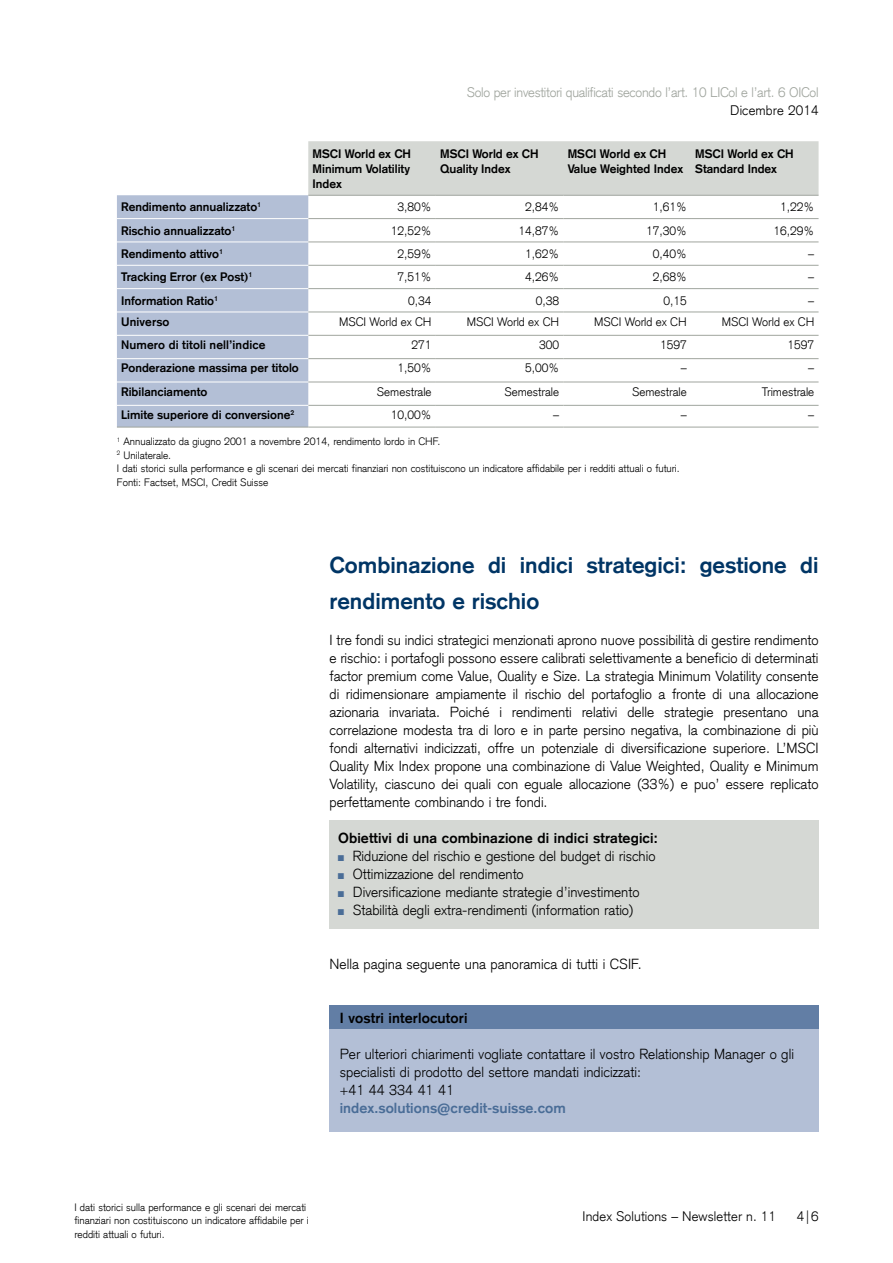
<style>
.page{position:relative;width:893px;height:1263px;background:#fff}
.page>*{position:absolute;margin:0;border:0;box-sizing:border-box;transform-origin:0 0}
.t1{font:700 22.5px/36px "Credit Suisse Type";color:#003565}
.t2{font:300 14.25px/18px "Credit Suisse Type";color:#000}
.t3{font:700 14.25px "Credit Suisse Type";letter-spacing:.01em;color:#000}
.t4{font:700 14.25px "Credit Suisse Type";letter-spacing:.005em;color:#4a6d97}
.t5{font:300 13.5px "Credit Suisse Type";letter-spacing:-.02em;color:#a0a59e}
.t6{font:300 13.5px "Credit Suisse Type";letter-spacing:.01em;color:#000}
.t7{font:700 12px/15px "Credit Suisse Type";color:#000}
.t8{font:300 12px "Credit Suisse Type";color:#000}
.t9{font:300 10.5px/13.5px "Credit Suisse Type";color:#000}
</style>
<div class="page">
<svg style="left:117px;top:141px;width:702px;height:286px"></svg>
<hr style="left:308px;top:195px;width:128px;height:1px;background:#a0a59e">
<hr style="left:436px;top:195px;width:127px;height:1px;background:#a0a59e">
<hr style="left:563px;top:195px;width:128px;height:1px;background:#a0a59e">
<hr style="left:691px;top:195px;width:128px;height:1px;background:#a0a59e">
<hr style="left:308px;top:218px;width:128px;height:1px;background:#a0a59e">
<hr style="left:436px;top:218px;width:127px;height:1px;background:#a0a59e">
<hr style="left:563px;top:218px;width:128px;height:1px;background:#a0a59e">
<hr style="left:691px;top:218px;width:128px;height:1px;background:#a0a59e">
<hr style="left:308px;top:242px;width:128px;height:1px;background:#a0a59e">
<hr style="left:436px;top:242px;width:127px;height:1px;background:#a0a59e">
<hr style="left:563px;top:242px;width:128px;height:1px;background:#a0a59e">
<hr style="left:691px;top:242px;width:128px;height:1px;background:#a0a59e">
<hr style="left:308px;top:265px;width:128px;height:1px;background:#a0a59e">
<hr style="left:436px;top:265px;width:127px;height:1px;background:#a0a59e">
<hr style="left:563px;top:265px;width:128px;height:1px;background:#a0a59e">
<hr style="left:691px;top:265px;width:128px;height:1px;background:#a0a59e">
<hr style="left:308px;top:288px;width:128px;height:1px;background:#a0a59e">
<hr style="left:436px;top:288px;width:127px;height:1px;background:#a0a59e">
<hr style="left:563px;top:288px;width:128px;height:1px;background:#a0a59e">
<hr style="left:691px;top:288px;width:128px;height:1px;background:#a0a59e">
<hr style="left:308px;top:312px;width:128px;height:1px;background:#a0a59e">
<hr style="left:436px;top:312px;width:127px;height:1px;background:#a0a59e">
<hr style="left:563px;top:312px;width:128px;height:1px;background:#a0a59e">
<hr style="left:691px;top:312px;width:128px;height:1px;background:#a0a59e">
<hr style="left:308px;top:335px;width:128px;height:1px;background:#a0a59e">
<hr style="left:436px;top:335px;width:127px;height:1px;background:#a0a59e">
<hr style="left:563px;top:335px;width:128px;height:1px;background:#a0a59e">
<hr style="left:691px;top:335px;width:128px;height:1px;background:#a0a59e">
<hr style="left:308px;top:358px;width:128px;height:1px;background:#a0a59e">
<hr style="left:436px;top:358px;width:127px;height:1px;background:#a0a59e">
<hr style="left:563px;top:358px;width:128px;height:1px;background:#a0a59e">
<hr style="left:691px;top:358px;width:128px;height:1px;background:#a0a59e">
<hr style="left:308px;top:382px;width:128px;height:1px;background:#a0a59e">
<hr style="left:436px;top:382px;width:127px;height:1px;background:#a0a59e">
<hr style="left:563px;top:382px;width:128px;height:1px;background:#a0a59e">
<hr style="left:691px;top:382px;width:128px;height:1px;background:#a0a59e">
<hr style="left:308px;top:405px;width:128px;height:1px;background:#a0a59e">
<hr style="left:436px;top:405px;width:127px;height:1px;background:#a0a59e">
<hr style="left:563px;top:405px;width:128px;height:1px;background:#a0a59e">
<hr style="left:691px;top:405px;width:128px;height:1px;background:#a0a59e">
<hr style="left:117px;top:427px;width:191px;height:1px;background:#a0a59e">
<hr style="left:308px;top:427px;width:128px;height:1px;background:#a0a59e">
<hr style="left:436px;top:427px;width:127px;height:1px;background:#a0a59e">
<hr style="left:563px;top:427px;width:128px;height:1px;background:#a0a59e">
<hr style="left:691px;top:427px;width:128px;height:1px;background:#a0a59e">
<hr style="left:117px;top:218px;width:191px;height:1px;background:#fff">
<hr style="left:117px;top:242px;width:191px;height:1px;background:#fff">
<hr style="left:117px;top:265px;width:191px;height:1px;background:#fff">
<hr style="left:117px;top:288px;width:191px;height:1px;background:#fff">
<hr style="left:117px;top:312px;width:191px;height:1px;background:#fff">
<hr style="left:117px;top:335px;width:191px;height:1px;background:#fff">
<hr style="left:117px;top:358px;width:191px;height:1px;background:#fff">
<hr style="left:117px;top:382px;width:191px;height:1px;background:#fff">
<hr style="left:117px;top:405px;width:191px;height:1px;background:#fff">
<div style="left:330px;top:820px;width:489px;height:108px;background:#d5d8d4"></div>
<div style="left:330px;top:1017px;width:489px;height:114px;background:#b3bfd6"></div>
<div style="left:330px;top:1005px;width:489px;height:24px;background:#627ea5"></div>
<p class="t5" style="left:467px;top:84px;width:353px">Solo per investitori qualificati secondo l’art. 10 LICol e l’art. 6 OICol</p>
<p class="t6" style="left:730px;top:102px;width:90px">Dicembre 2014</p>
<p class="t7" style="left:313px;top:146px;width:100px;text-align:justify">MSCI World ex CH Minimum Volatility Index</p>
<p class="t7" style="left:440px;top:146px;width:100px">MSCI World ex CH<br>Quality Index</p>
<p class="t7" style="left:568px;top:146px;width:117px">MSCI World ex CH<br>Value Weighted Index</p>
<p class="t7" style="left:695px;top:146px;width:100px">MSCI World ex CH<br>Standard Index</p>
<p class="t7" style="left:121px;top:200px;width:141px">Rendimento annualizzato<sup>1</sup></p>
<p class="t8" style="left:398px;top:200px;width:36px">3,80%</p>
<p class="t8" style="left:525px;top:200px;width:36px">2,84%</p>
<p class="t8" style="left:653px;top:200px;width:36px">1,61%</p>
<p class="t8" style="left:780px;top:200px;width:36px">1,22%</p>
<p class="t7" style="left:121px;top:223px;width:116px">Rischio annualizzato<sup>1</sup></p>
<p class="t8" style="left:391px;top:223px;width:42px">12,52%</p>
<p class="t8" style="left:518px;top:223px;width:42px">14,87%</p>
<p class="t8" style="left:646px;top:223px;width:42px">17,30%</p>
<p class="t8" style="left:774px;top:223px;width:42px">16,29%</p>
<p class="t7" style="left:121px;top:246px;width:103px">Rendimento attivo<sup>1</sup></p>
<p class="t8" style="left:398px;top:247px;width:36px">2,59%</p>
<p class="t8" style="left:525px;top:247px;width:36px">1,62%</p>
<p class="t8" style="left:653px;top:247px;width:36px">0,40%</p>
<p class="t8" style="left:808px;top:247px;width:7px">–</p>
<p class="t7" style="left:121px;top:270px;width:133px">Tracking Error (ex Post)<sup>1</sup></p>
<p class="t8" style="left:398px;top:270px;width:36px">7,51%</p>
<p class="t8" style="left:525px;top:270px;width:36px">4,26%</p>
<p class="t8" style="left:653px;top:270px;width:36px">2,68%</p>
<p class="t8" style="left:808px;top:270px;width:7px">–</p>
<p class="t7" style="left:121px;top:293px;width:98px">Information Ratio<sup>1</sup></p>
<p class="t8" style="left:408px;top:293px;width:25px">0,34</p>
<p class="t8" style="left:536px;top:293px;width:25px">0,38</p>
<p class="t8" style="left:663px;top:293px;width:25px">0,15</p>
<p class="t8" style="left:808px;top:293px;width:7px">–</p>
<p class="t7" style="left:121px;top:314px;width:50px">Universo</p>
<p class="t8" style="left:339px;top:314px;width:94px">MSCI World ex CH</p>
<p class="t8" style="left:467px;top:314px;width:94px">MSCI World ex CH</p>
<p class="t8" style="left:594px;top:314px;width:94px">MSCI World ex CH</p>
<p class="t8" style="left:722px;top:314px;width:94px">MSCI World ex CH</p>
<p class="t7" style="left:121px;top:337px;width:146px">Numero di titoli nell’indice</p>
<p class="t8" style="left:412px;top:338px;width:22px">271</p>
<p class="t8" style="left:539px;top:338px;width:22px">300</p>
<p class="t8" style="left:660px;top:338px;width:28px">1597</p>
<p class="t8" style="left:788px;top:338px;width:28px">1597</p>
<p class="t7" style="left:121px;top:361px;width:179px">Ponderazione massima per titolo</p>
<p class="t8" style="left:398px;top:361px;width:36px">1,50%</p>
<p class="t8" style="left:525px;top:361px;width:36px">5,00%</p>
<p class="t8" style="left:681px;top:361px;width:7px">–</p>
<p class="t8" style="left:808px;top:361px;width:7px">–</p>
<p class="t7" style="left:121px;top:384px;width:88px">Ribilanciamento</p>
<p class="t8" style="left:377px;top:384px;width:56px">Semestrale</p>
<p class="t8" style="left:504px;top:384px;width:56px">Semestrale</p>
<p class="t8" style="left:632px;top:384px;width:56px">Semestrale</p>
<p class="t8" style="left:762px;top:384px;width:54px">Trimestrale</p>
<p class="t7" style="left:121px;top:407px;width:175px">Limite superiore di conversione<sup>2</sup></p>
<p class="t8" style="left:391px;top:408px;width:42px">10,00%</p>
<p class="t8" style="left:553px;top:408px;width:7px">–</p>
<p class="t8" style="left:681px;top:408px;width:7px">–</p>
<p class="t8" style="left:808px;top:408px;width:7px">–</p>
<p class="t9" style="left:117px;top:435px;width:564px"><sup>1</sup> Annualizzato da giugno 2001 a novembre 2014, rendimento lordo in CHF.<br><sup>2</sup> Unilaterale.<br>I dati storici sulla performance e gli scenari dei mercati finanziari non costituiscono un indicatore affidabile per i redditi attuali o futuri.<br>Fonti: Factset, MSCI, Credit Suisse</p>
<h1 class="t1" style="left:330px;top:547px;width:490px">Combinazione di indici strategici: gestione di rendimento e rischio</h1>
<p class="t2" style="left:330px;top:631px;width:491px;text-align:justify">I tre fondi su indici strategici menzionati aprono nuove possibilità di gestire rendimento e rischio: i portafogli possono essere calibrati selettivamente a beneficio di determinati factor premium come Value, Quality e Size. La strategia Minimum Volatility consente di ridimensionare ampiamente il rischio del portafoglio a fronte di una allocazione azionaria invariata. Poiché i rendimenti relativi delle strategie presentano una correlazione modesta tra di loro e in parte persino negativa, la combinazione di più fondi alternativi indicizzati, offre un potenziale di diversificazione superiore. L’MSCI Quality Mix Index propone una combinazione di Value Weighted, Quality e Minimum Volatility, ciascuno dei quali con eguale allocazione (33%) e puo’ essere replicato perfettamente combinando i tre fondi.</p>
<p class="t3" style="left:338px;top:830px;width:321px">Obiettivi di una combinazione di indici strategici:</p>
<p class="t2" style="left:353px;top:847px;width:304px">Riduzione del rischio e gestione del budget di rischio Ottimizzazione del rendimento<br>Diversificazione mediante strategie d’investimento Stabilità degli extra-rendimenti (information ratio)</p>
<p class="t2" style="left:330px;top:955px;width:314px">Nella pagina seguente una panoramica di tutti i CSIF.</p>
<p class="t3" style="left:340px;top:1010px;width:129px">I vostri interlocutori</p>
<p class="t2" style="left:340px;top:1045px;width:456px">Per ulteriori chiarimenti vogliate contattare il vostro Relationship Manager o gli specialisti di prodotto del settore mandati indicizzati:<br>+41 44 334 41 41</p>
<p class="t4" style="left:340px;top:1100px;width:227px">index.solutions@credit-suisse.com</p>
<p class="t9" style="left:74px;top:1200px;width:236px">I dati storici sulla performance e gli scenari dei mercati finanziari non costituiscono un indicatore affidabile per i redditi attuali o futuri.</p>
<p class="t6" style="left:583px;top:1209px;width:195px">Index Solutions – Newsletter n. 11</p>
<p class="t6" style="left:797px;top:1209px;width:23px">4|6</p>
</div>
